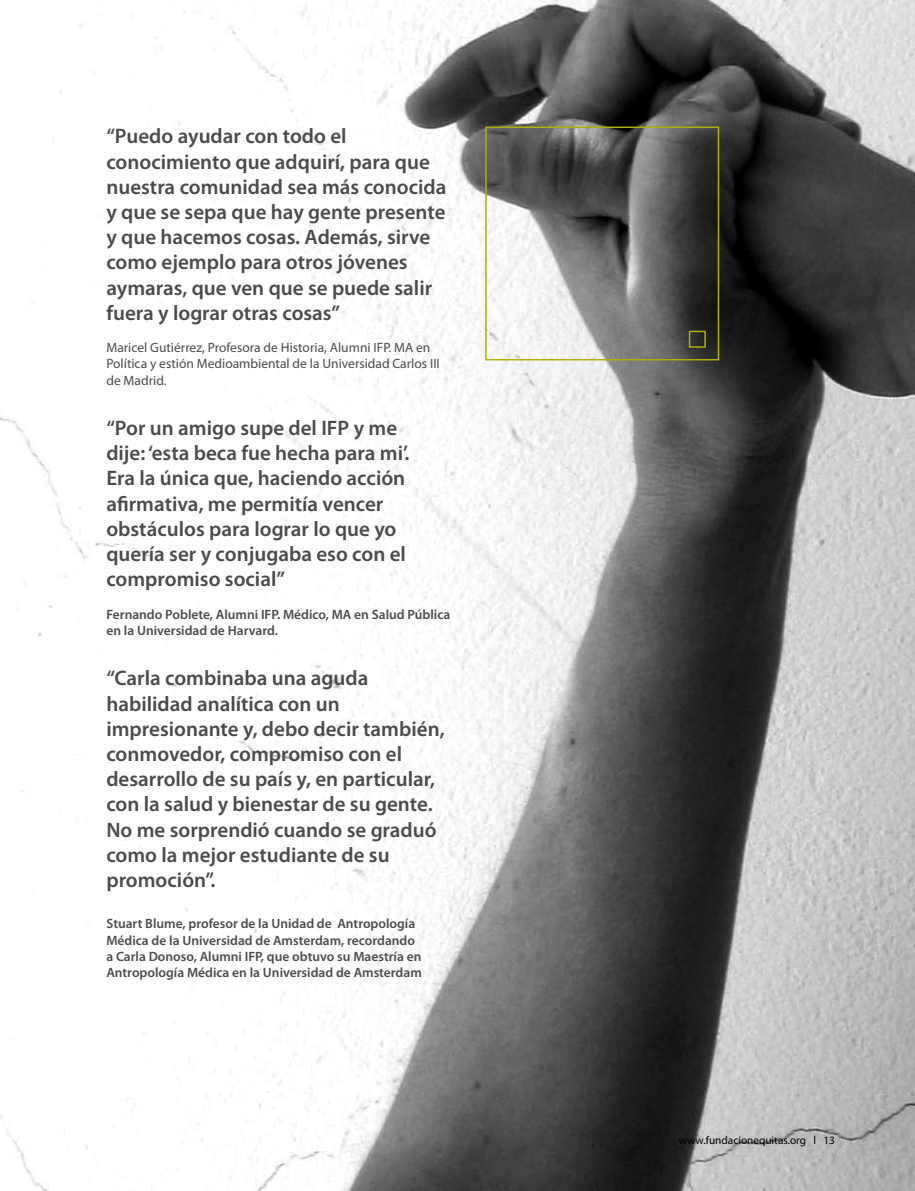
<style>
.page{position:relative;width:915px;height:1191px;background:#fff}
.page>*{position:absolute;margin:0;border:0;box-sizing:border-box;transform-origin:0 0}
.t1{font:600 21px/25.2px "Myriad Pro";color:#4b4b4d}
.t2{font:600 13.5px/16.2px "Myriad Pro";color:#4b4b4d}
.t3{font:13.5px/16.2px "Myriad Pro";color:#4b4b4d}
.t4{font:11.25px "Myriad Pro";color:#000}
.s1{color:#fff}
</style>
<div class="page">
<img style="left:0;top:0;width:914px;height:1191px">
<div style="left:485px;top:126px;width:234px;height:234px;border:2px solid #afaf09"></div>
<div style="left:688px;top:331px;width:17px;height:17px;border:2px solid #afaf09"></div>
<p class="t1" style="left:106px;top:123px;width:341px">“Puedo ayudar con todo el conocimiento que adquirí, para que nuestra comunidad sea más conocida y que se sepa que hay gente presente y que hacemos cosas. Además, sirve como ejemplo para otros jóvenes aymaras, que ven que se puede salir fuera y lograr otras cosas”</p>
<p class="t3" style="left:106px;top:339px;width:335px">Maricel Gutiérrez, Profesora de Historia, Alumni IFP. MA en<br>Política y estión Medioambiental de la Universidad Carlos III de Madrid.</p>
<p class="t1" style="left:106px;top:415px;width:304px">“Por un amigo supe del IFP y me dije: ‘esta beca fue hecha para mi’.<br>Era la única que, haciendo acción afirmativa, me permitía vencer obstáculos para lograr lo que yo quería ser y conjugaba eso con el compromiso social”</p>
<p class="t2" style="left:106px;top:606px;width:345px">Fernando Poblete, Alumni IFP. Médico, MA en Salud Pública en la Universidad de Harvard.</p>
<p class="t1" style="left:106px;top:665px;width:339px">“Carla combinaba una aguda habilidad analítica con un impresionante y, debo decir también, conmovedor, compromiso con el desarrollo de su país y, en particular, con la salud y bienestar de su gente.<br>No me sorprendió cuando se graduó como la mejor estudiante de su promoción”.</p>
<p class="t2" style="left:106px;top:915px;width:320px">Stuart Blume, profesor de la Unidad de Antropología Médica de la Universidad de Amsterdam, recordando a Carla Donoso, Alumni IFP, que obtuvo su Maestría en Antropología Médica en la Universidad de Amsterdam<span class="s1">.</span></p>
<p class="t4" style="left:678px;top:1133px;width:129px">www.fundacionequitas.org</p>
<p class="t4" style="left:823px;top:1133px;width:13px">13</p>
</div>
